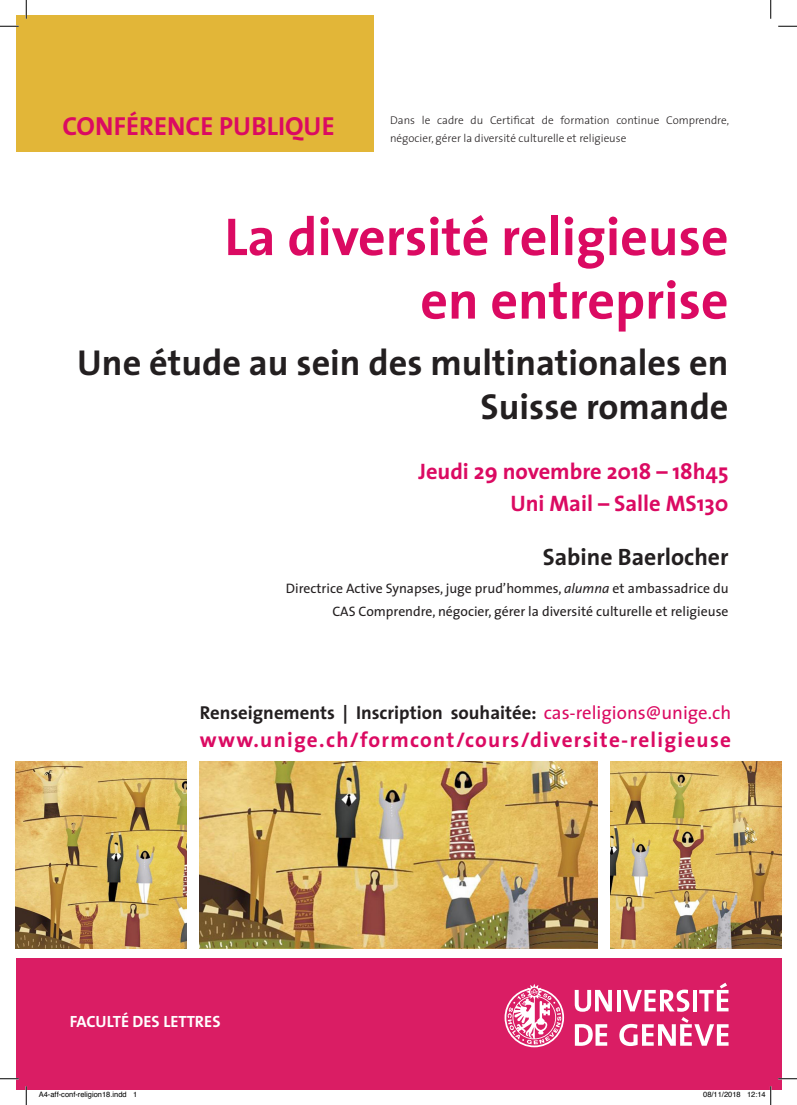
<style>
.page{position:relative;width:797px;height:1105px;background:#fff}
.page>*{position:absolute;margin:0;border:0;box-sizing:border-box;transform-origin:0 0}
.t1{font:700 53.75px "The Sans";color:#db0a62}
.t2{font:700 36.25px/43.5px "The Sans";color:#231f20;text-align:right}
.t3{font:700 26.25px "The Sans";color:#db0a62}
.texte{font:700 23.75px "The Sans";color:#231f20}
.t4{font:700 22.5px "The Sans";color:#db0a62}
.retrait5{font:700 21.25px "The Sans";letter-spacing:.06em;color:#db0a62}
.retrait5-2{font:700 18.75px "The Sans";color:#231f20}
.t5{font:700 16.38px "The Sans";color:#fff}
.texte-2{font:13.75px "The Sans";color:#231f20}
.texte-3{font:300 11.25px/18.1px "The Sans";color:#231f20}
.t6{font:7.5px "Helvetica";color:#000}
.s1{font-style:italic}
.s2{font-weight:400;color:#db0a62}
</style>
<div class="page">
<div style="left:16px;top:958px;width:765px;height:131px;background:#da1d64"></div>
<div style="left:16px;top:16px;width:357px;height:136px;background:#e2b638"></div>
<svg style="left:504px;top:984px;width:60px;height:63px"></svg>
<svg style="left:574px;top:990px;width:38px;height:22px"></svg>
<svg style="left:617px;top:990px;width:2px;height:21px"></svg>
<svg style="left:575px;top:1024px;width:32px;height:22px"></svg>
<svg style="left:619px;top:983px;width:109px;height:63px"></svg>
<img style="left:610px;top:761px;width:171px;height:188px">
<img style="left:16px;top:761px;width:171px;height:188px">
<img style="left:200px;top:761px;width:397px;height:188px">
<svg style="left:0;top:25px;width:19px;height:2px"></svg>
<svg style="left:778px;top:25px;width:19px;height:2px"></svg>
<svg style="left:0;top:1078px;width:19px;height:1px"></svg>
<svg style="left:778px;top:1078px;width:19px;height:1px"></svg>
<svg style="left:25px;top:0;width:2px;height:19px"></svg>
<svg style="left:25px;top:1086px;width:2px;height:19px"></svg>
<svg style="left:770px;top:0;width:1px;height:19px"></svg>
<svg style="left:747px;top:1086px;width:24px;height:19px"></svg>
<p class="t3" style="left:62px;top:104px;width:274px">CONFÉRENCE PUBLIQUE</p>
<p class="texte-3" style="left:390px;top:111px;width:340px">Dans le cadre du Certificat de formation continue Comprendre, négocier, gérer la diversité culturelle et religieuse</p>
<p class="t1" style="left:224px;top:192px;width:505px">La diversité religieuse</p>
<p class="t1" style="left:420px;top:255px;width:310px">en entreprise</p>
<p class="t2" style="left:77px;top:340px;width:653px">Une étude au sein des multinationales en<br>Suisse romande</p>
<p class="t4" style="left:418px;top:453px;width:311px">Jeudi 29 novembre 2018 – 18h45</p>
<p class="t4" style="left:510px;top:484px;width:220px">Uni Mail – Salle MS130</p>
<p class="texte" style="left:543px;top:537px;width:187px">Sabine Baerlocher</p>
<p class="texte-2" style="left:286px;top:577px;width:444px">Directrice Active Synapses, juge prud’hommes, <span class="s1">alumna</span> et ambassadrice du</p>
<p class="texte-2" style="left:332px;top:600px;width:397px">CAS Comprendre, négocier, gérer la diversité culturelle et religieuse</p>
<p class="retrait5-2" style="left:200px;top:697px;width:533px">Renseignements | Inscription souhaitée: <span class="s2">cas-religions@unige.ch</span></p>
<p class="retrait5" style="left:200px;top:722px;width:533px">www.unige.ch/formcont/cours/diversite-religieuse</p>
<p class="t5" style="left:70px;top:1008px;width:152px">FACULTÉ DES LETTRES</p>
<p class="t6" style="left:39px;top:1089px;width:100px">A4-aff-conf-religion18.indd 1</p>
<p class="t6" style="left:703px;top:1089px;width:64px">08/11/2018 12:14</p>
</div>
